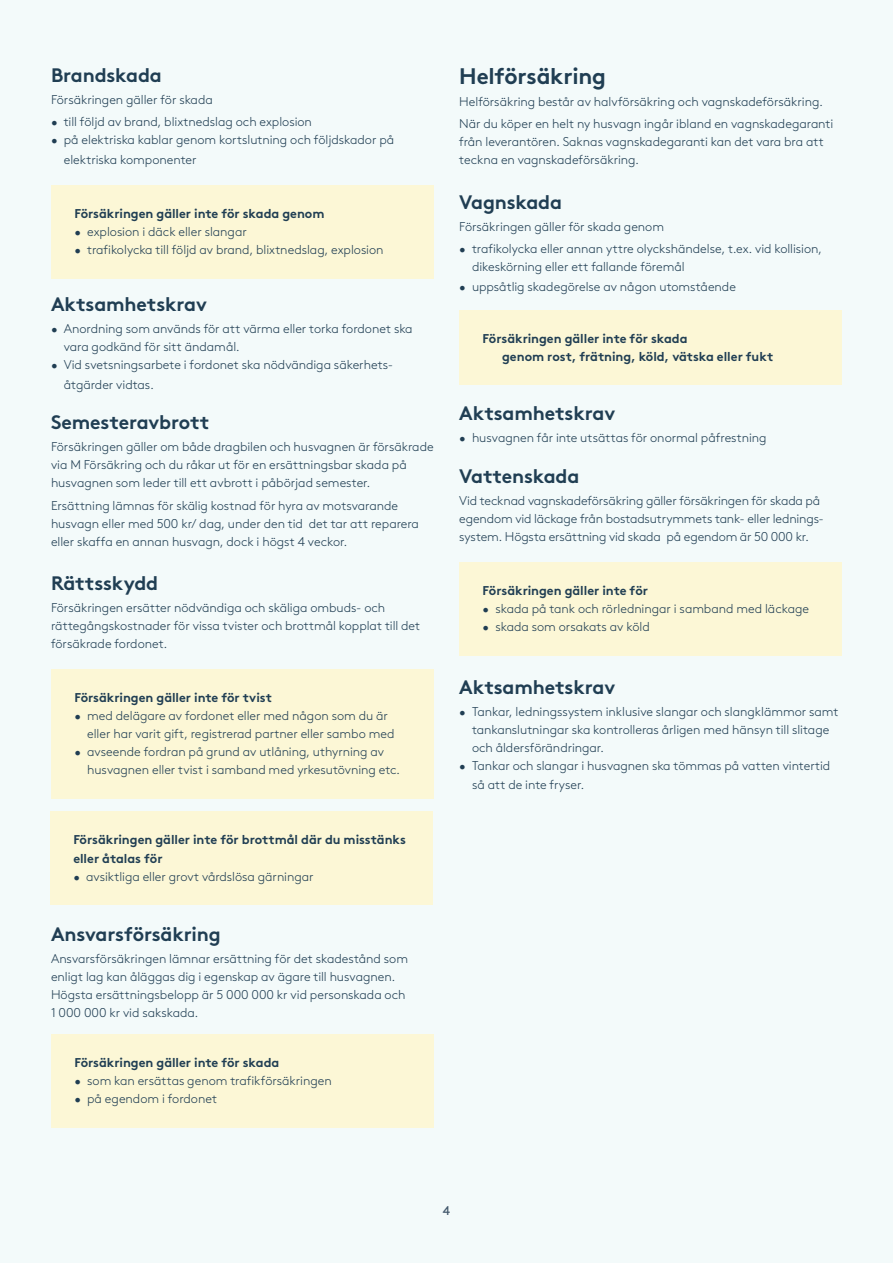
<style>
.page{position:relative;width:893px;height:1263px;background:#f3fafa}
.page>*{position:absolute;margin:0;border:0;box-sizing:border-box;transform-origin:0 0}
.t1{font:700 22.5px "Gjen Brown OT";letter-spacing:-.01em;color:#203e53}
.t2{font:700 19.5px "Gjen Brown OT";letter-spacing:-.01em;color:#203e53}
.t3{font:300 12.75px/18px "Gjen Brown OT";letter-spacing:-.005em;color:#203e53}
.t4{font:700 12.75px/19.5px "Gjen Brown OT";letter-spacing:-.005em;color:#203e53}
.t5{font:12.75px "Gjen Brown OT";color:#43586c}
</style>
<div class="page">
<div style="left:51px;top:185px;width:383px;height:93px;background:#fcf7d6"></div>
<div style="left:50px;top:811px;width:383px;height:93px;background:#fcf7d6"></div>
<div style="left:51px;top:1034px;width:383px;height:94px;background:#fcf7d6"></div>
<div style="left:459px;top:310px;width:383px;height:75px;background:#fcf7d6"></div>
<div style="left:459px;top:562px;width:383px;height:94px;background:#fcf7d6"></div>
<div style="left:51px;top:669px;width:383px;height:129px;background:#fcf7d6"></div>
<h2 class="t2" style="left:51px;top:59px;width:112px">Brandskada</h2>
<p class="t3" style="left:51px;top:90px;width:163px">Försäkringen gäller för skada</p>
<p class="t3" style="left:51px;top:112px;width:262px">• till följd av brand, blixtnedslag och explosion</p>
<p class="t3" style="left:64px;top:129px;width:332px;line-height:19.5px;text-indent:-13px">• på elektriska kablar genom kortslutning och följdskador på elektriska komponenter</p>
<p class="t4" style="left:74px;top:202px;width:252px">Försäkringen gäller inte för skada genom</p>
<p class="t3" style="left:74px;top:221px;width:174px">• explosion i däck eller slangar</p>
<p class="t3" style="left:74px;top:239px;width:311px">• trafikolycka till följd av brand, blixtnedslag, explosion</p>
<h2 class="t2" style="left:51px;top:288px;width:157px">Aktsamhetskrav</h2>
<p class="t3" style="left:64px;top:319px;width:350px;text-indent:-13px">• Anordning som används för att värma eller torka fordonet ska vara godkänd för sitt ändamål.</p>
<p class="t3" style="left:64px;top:354px;width:331px;line-height:19.5px;text-indent:-13px">• Vid svetsningsarbete i fordonet ska nödvändiga säkerhets&shy;åtgärder vidtas.</p>
<h2 class="t2" style="left:51px;top:406px;width:160px">Semesteravbrott</h2>
<p class="t3" style="left:51px;top:437px;width:384px">Försäkringen gäller om både dragbilen och husvagnen är försäkrade via M Försäkring och du råkar ut för en ersättningsbar skada på husvagnen som leder till ett avbrott i påbörjad semester.</p>
<p class="t3" style="left:51px;top:495px;width:370px">Ersättning lämnas för skälig kostnad för hyra av motsvarande husvagn eller med 500 kr/ dag, under den tid det tar att reparera eller skaffa en annan husvagn, dock i högst 4 veckor.</p>
<h2 class="t2" style="left:51px;top:567px;width:109px">Rättsskydd</h2>
<p class="t3" style="left:51px;top:598px;width:371px">Försäkringen ersätter nödvändiga och skäliga ombuds- och rättegångskostnader för vissa tvister och brottmål kopplat till det försäkrade fordonet.</p>
<p class="t4" style="left:74px;top:686px;width:199px">Försäkringen gäller inte för tvist</p>
<p class="t3" style="left:87px;top:705px;width:309px;text-indent:-13px">• med delägare av fordonet eller med någon som du är eller har varit gift, registrerad partner eller sambo med</p>
<p class="t3" style="left:87px;top:741px;width:314px;text-indent:-13px">• avseende fordran på grund av utlåning, uthyrning av husvagnen eller tvist i samband med yrkesutövning etc.</p>
<p class="t4" style="left:73px;top:828px;width:334px">Försäkringen gäller inte för brottmål där du misstänks eller åtalas för</p>
<p class="t3" style="left:73px;top:867px;width:242px">• avsiktliga eller grovt vårdslösa gärningar</p>
<h2 class="t2" style="left:51px;top:918px;width:171px">Ansvarsförsäkring</h2>
<p class="t3" style="left:51px;top:948px;width:358px">Ansvarsförsäkringen lämnar ersättning för det skadestånd som enligt lag kan åläggas dig i egenskap av ägare till husvagnen.<br>Högsta ersättningsbelopp är 5 000 000 kr vid personskada och 1 000 000 kr vid sakskada.</p>
<p class="t4" style="left:74px;top:1051px;width:206px">Försäkringen gäller inte för skada</p>
<p class="t3" style="left:74px;top:1071px;width:259px">• som kan ersättas genom trafikförsäkringen</p>
<p class="t3" style="left:74px;top:1089px;width:144px">• på egendom i fordonet</p>
<h1 class="t1" style="left:459px;top:58px;width:148px">Helförsäkring</h1>
<p class="t3" style="left:459px;top:90px;width:376px;line-height:22.2px">Helförsäkring består av halvförsäkring och vagnskadeförsäkring.<br>När du köper en helt ny husvagn ingår ibland en vagnskadegaranti</p>
<p class="t3" style="left:459px;top:132px;width:366px">från leverantören. Saknas vagnskadegaranti kan det vara bra att teckna en vagnskadeförsäkring.</p>
<h2 class="t2" style="left:459px;top:186px;width:104px">Vagnskada</h2>
<p class="t3" style="left:459px;top:217px;width:206px">Försäkringen gäller för skada genom</p>
<p class="t3" style="left:472px;top:239px;width:352px;text-indent:-13px">• trafikolycka eller annan yttre olyckshändelse, t.ex. vid kollision, dikeskörning eller ett fallande föremål</p>
<p class="t3" style="left:459px;top:276px;width:278px">• uppsåtlig skadegörelse av någon utomstående</p>
<p class="t4" style="left:502px;top:328px;width:273px;line-height:18px;text-indent:-19px">Försäkringen gäller inte för skada<br>genom rost, frätning, köld, vätska eller fukt</p>
<h2 class="t2" style="left:459px;top:397px;width:157px">Aktsamhetskrav</h2>
<p class="t3" style="left:459px;top:428px;width:309px">• husvagnen får inte utsättas för onormal påfrestning</p>
<h2 class="t2" style="left:459px;top:460px;width:122px">Vattenskada</h2>
<p class="t3" style="left:459px;top:490px;width:366px">Vid tecknad vagnskadeförsäkring gäller försäkringen för skada på egendom vid läckage från bostadsutrymmets tank- eller lednings&shy;system. Högsta ersättning vid skada på egendom är 50 000 kr.</p>
<p class="t4" style="left:483px;top:579px;width:167px">Försäkringen gäller inte för</p>
<p class="t3" style="left:483px;top:599px;width:328px">• skada på tank och rörledningar i samband med läckage</p>
<p class="t3" style="left:483px;top:617px;width:169px">• skada som orsakats av köld</p>
<h2 class="t2" style="left:459px;top:671px;width:157px">Aktsamhetskrav</h2>
<p class="t3" style="left:472px;top:702px;width:368px;text-indent:-13px">• Tankar, ledningssystem inklusive slangar och slangklämmor samt tankanslutningar ska kontrolleras årligen med hänsyn till slitage och åldersförändringar.</p>
<p class="t3" style="left:472px;top:755px;width:360px;line-height:19.5px;text-indent:-13px">• Tankar och slangar i husvagnen ska tömmas på vatten vintertid så att de inte fryser.</p>
<p class="t5" style="left:443px;top:1201px;width:9px">4</p>
</div>
